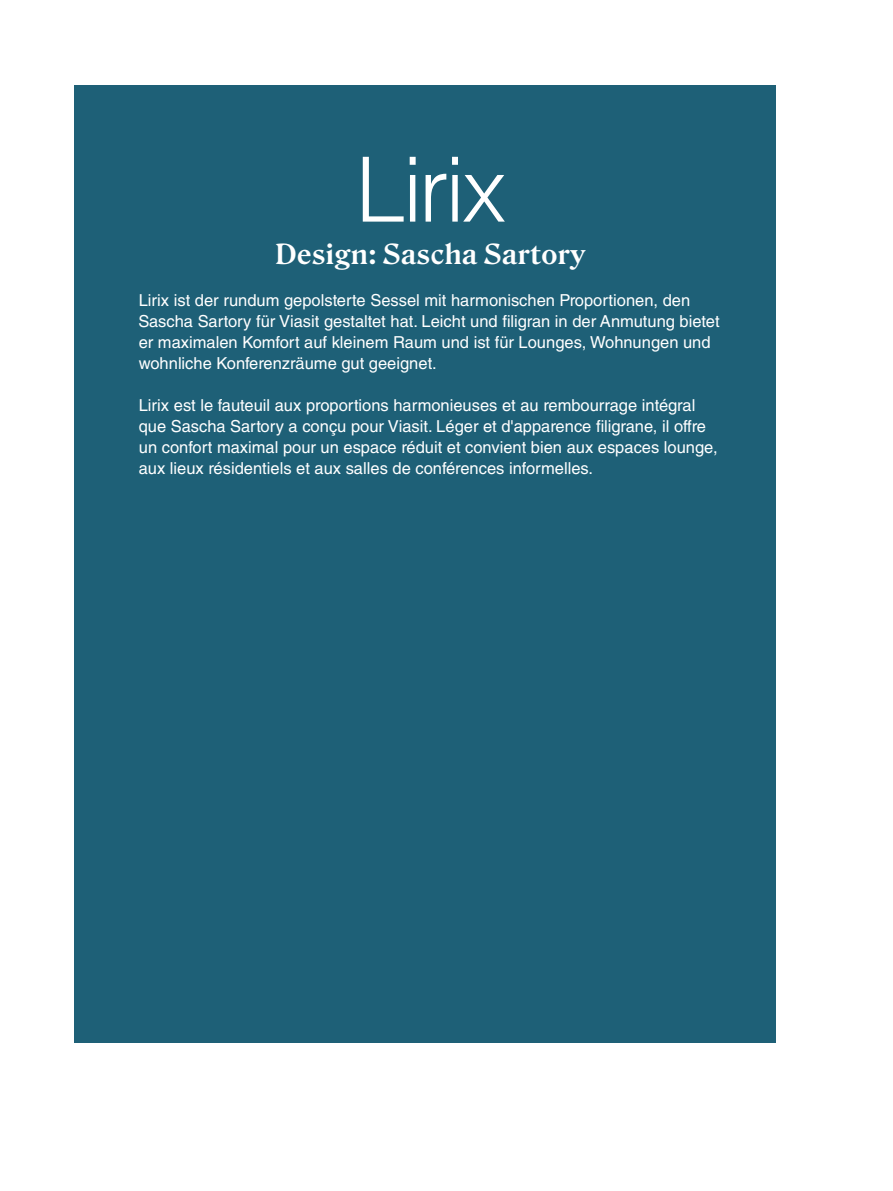
<style>
.page{position:relative;width:893px;height:1191px;background:#fff}
.page>*{position:absolute;margin:0;border:0;box-sizing:border-box;transform-origin:0 0}
.t1{font:300 90px "Helvetica LT Std";letter-spacing:-.04em;color:#fff}
.t2{font:700 27px "Roslindale Text";color:#fff}
.t3{font:16.5px/21px "Helvetica LT Std";color:#fff}
</style>
<div class="page">
<div style="left:74px;top:85px;width:702px;height:957px;background:#1e6077"></div>
<h1 class="t1" style="left:355px;top:133px;width:153px">Lirix</h1>
<h2 class="t2" style="left:275px;top:231px;width:312px">Design: Sascha Sartory</h2>
<p class="t3" style="left:138px;top:289px;width:583px">Lirix ist der rundum gepolsterte Sessel mit harmonischen Proportionen, den Sascha Sartory für Viasit gestaltet hat. Leicht und filigran in der Anmutung bietet er maximalen Komfort auf kleinem Raum und ist für Lounges, Wohnungen und wohnliche Konferenzräume gut geeignet.</p>
<p class="t3" style="left:139px;top:394px;width:581px">Lirix est le fauteuil aux proportions harmonieuses et au rembourrage intégral que Sascha Sartory a conçu pour Viasit. Léger et d'apparence filigrane, il offre un confort maximal pour un espace réduit et convient bien aux espaces lounge, aux lieux résidentiels et aux salles de conférences informelles.</p>
</div>
